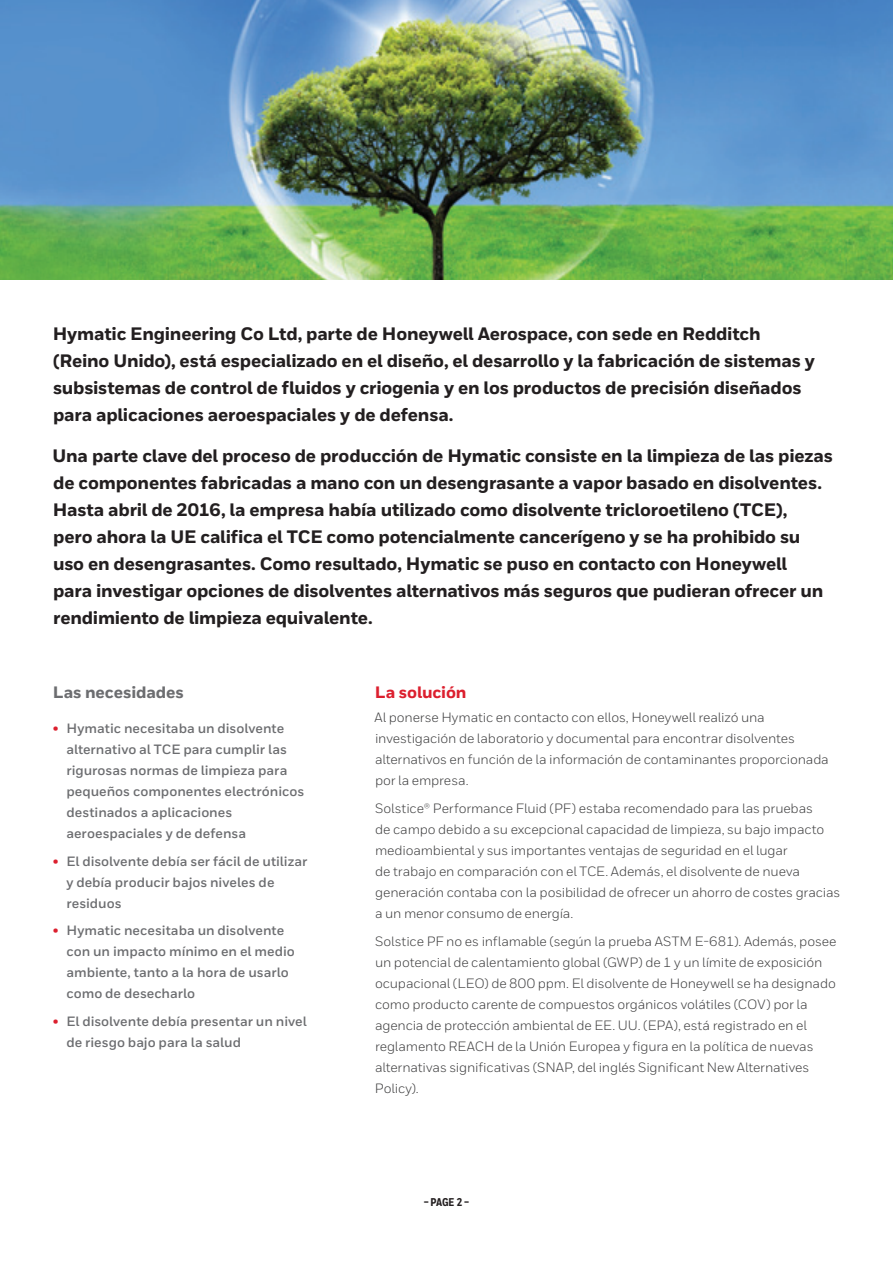
<style>
.page{position:relative;width:893px;height:1263px;background:#fff}
.page>*{position:absolute;margin:0;border:0;box-sizing:border-box;transform-origin:0 0}
.t1{font:800 18px/27px "Honeywell Sans";letter-spacing:-.015em;color:#231f20}
.t2{font:800 16.5px "Honeywell Sans";letter-spacing:-.01em;color:#6c6d70}
.t3{font:800 16.5px "Honeywell Sans";letter-spacing:-.01em;color:#dc1f2e}
.t4{font:13.5px/21px "Honeywell Sans";letter-spacing:-.01em;color:#3e3e3f}
.t5{font:700 13.5px/21px "Honeywell Sans";color:#6c6d70}
.t6{font:800 11.25px "Honeywell Cond";color:#231f20}
.s1{color:#dc1f2e}
</style>
<div class="page">
<img style="left:0;top:0;width:893px;height:279px">
<p class="t1" style="left:53px;top:321px;width:764px">Hymatic Engineering Co Ltd, parte de Honeywell Aerospace, con sede en Redditch (Reino Unido), está especializado en el diseño, el desarrollo y la fabricación de sistemas y subsistemas de control de fluidos y criogenia y en los productos de precisión diseñados para aplicaciones aeroespaciales y de defensa.</p>
<p class="t1" style="left:53px;top:443px;width:782px">Una parte clave del proceso de producción de Hymatic consiste en la limpieza de las piezas de componentes fabricadas a mano con un desengrasante a vapor basado en disolventes.<br>Hasta abril de 2016, la empresa había utilizado como disolvente tricloroetileno (TCE),<br>pero ahora la UE califica el TCE como potencialmente cancerígeno y se ha prohibido su uso en desengrasantes. Como resultado, Hymatic se puso en contacto con Honeywell<br>para investigar opciones de disolventes alternativos más seguros que pudieran ofrecer un rendimiento de limpieza equivalente.</p>
<p class="t2" style="left:53px;top:682px;width:133px">Las necesidades</p>
<p class="t5" style="left:66px;top:718px;width:239px;text-indent:-14px"><span class="s1">•</span> Hymatic necesitaba un disolvente alternativo al TCE para cumplir las rigurosas normas de limpieza para pequeños componentes electrónicos destinados a aplicaciones aeroespaciales y de defensa</p>
<p class="t5" style="left:66px;top:851px;width:243px;text-indent:-14px"><span class="s1">•</span> El disolvente debía ser fácil de utilizar y debía producir bajos niveles de residuos</p>
<p class="t5" style="left:66px;top:920px;width:230px;text-indent:-14px"><span class="s1">•</span> Hymatic necesitaba un disolvente con un impacto mínimo en el medio ambiente, tanto a la hora de usarlo como de desecharlo</p>
<p class="t5" style="left:66px;top:1011px;width:242px;text-indent:-14px"><span class="s1">•</span> El disolvente debía presentar un nivel de riesgo bajo para la salud</p>
<p class="t3" style="left:375px;top:682px;width:93px">La solución</p>
<p class="t4" style="left:375px;top:707px;width:456px">Al ponerse Hymatic en contacto con ellos, Honeywell realizó una investigación de laboratorio y documental para encontrar disolventes alternativos en función de la información de contaminantes proporcionada por la empresa.</p>
<p class="t4" style="left:375px;top:798px;width:467px">Solstice® Performance Fluid (PF) estaba recomendado para las pruebas<br>de campo debido a su excepcional capacidad de limpieza, su bajo impacto medioambiental y sus importantes ventajas de seguridad en el lugar<br>de trabajo en comparación con el TCE. Además, el disolvente de nueva generación contaba con la posibilidad de ofrecer un ahorro de costes gracias a un menor consumo de energía.</p>
<p class="t4" style="left:375px;top:930px;width:463px">Solstice PF no es inflamable (según la prueba ASTM E-681). Además, posee un potencial de calentamiento global (GWP) de 1 y un límite de exposición ocupacional (LEO) de 800 ppm. El disolvente de Honeywell se ha designado como producto carente de compuestos orgánicos volátiles (COV) por la agencia de protección ambiental de EE. UU. (EPA), está registrado en el reglamento REACH de la Unión Europea y figura en la política de nuevas alternativas significativas (SNAP, del inglés Significant New Alternatives Policy).</p>
<p class="t6" style="left:424px;top:1195px;width:47px">– PAGE 2 –</p>
</div>
